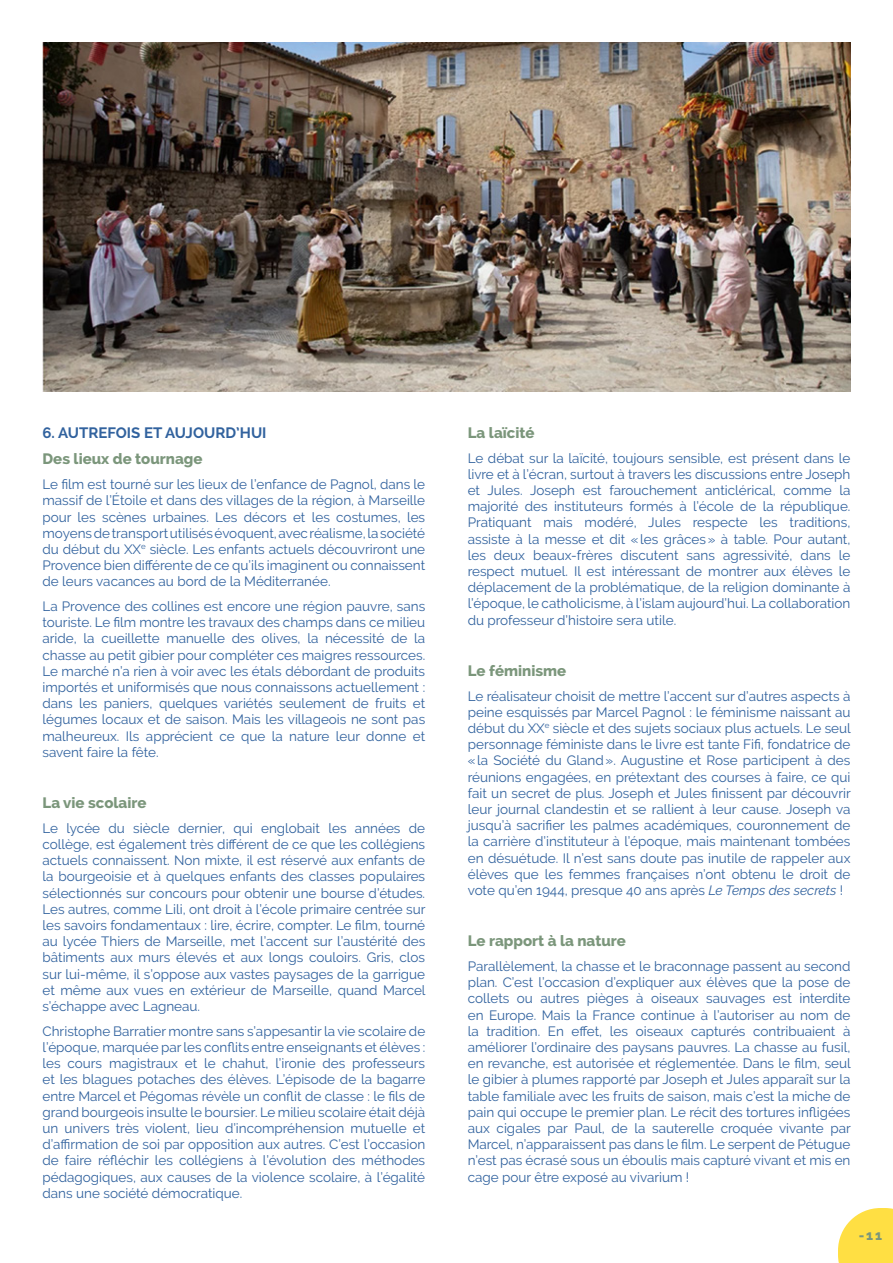
<style>
.page{position:relative;width:893px;height:1263px;background:#fff}
.page>*{position:absolute;margin:0;border:0;box-sizing:border-box;transform-origin:0 0}
.t1{font:800 15px "Raleway";color:#7b967b}
.t2{font:700 15px "Raleway";color:#31629e}
.t3{font:13.5px/16.2px "Raleway";color:#31629e;text-align:justify}
.t4{font:800 13.5px "Raleway";color:#7b967b}
.s1{font-style:italic}
</style>
<div class="page">
<img style="left:43px;top:43px;width:807px;height:348px">
<svg style="left:838px;top:1208px;width:55px;height:55px;background:#ffe35b"></svg>
<p class="t2" style="left:43px;top:424px;width:226px">6. AUTREFOIS ET AUJOURD’HUI</p>
<p class="t1" style="left:43px;top:451px;width:161px">Des lieux de tournage</p>
<p class="t3" style="left:43px;top:476px;width:384px">Le film est tourné sur les lieux de l’enfance de Pagnol, dans le massif de l’Étoile et dans des villages de la région, à Marseille pour les scènes urbaines. Les décors et les costumes, les moyens de transport utilisés évoquent, avec réalisme, la société du début du XX<sup>e</sup> siècle. Les enfants actuels découvriront une Provence bien différente de ce qu’ils imaginent ou connaissent de leurs vacances au bord de la Méditerranée.</p>
<p class="t3" style="left:43px;top:598px;width:384px">La Provence des collines est encore une région pauvre, sans touriste. Le film montre les travaux des champs dans ce milieu aride, la cueillette manuelle des olives, la nécessité de la chasse au petit gibier pour compléter ces maigres ressources.<br>Le marché n’a rien à voir avec les étals débordant de produits importés et uniformisés que nous connaissons actuellement : dans les paniers, quelques variétés seulement de fruits et légumes locaux et de saison. Mais les villageois ne sont pas malheureux. Ils apprécient ce que la nature leur donne et savent faire la fête.</p>
<p class="t1" style="left:43px;top:794px;width:105px">La vie scolaire</p>
<p class="t3" style="left:43px;top:820px;width:385px">Le lycée du siècle dernier, qui englobait les années de collège, est également très différent de ce que les collégiens actuels connaissent. Non mixte, il est réservé aux enfants de la bourgeoisie et à quelques enfants des classes populaires sélectionnés sur concours pour obtenir une bourse d’études.<br>Les autres, comme Lili, ont droit à l’école primaire centrée sur les savoirs fondamentaux : lire, écrire, compter. Le film, tourné au lycée Thiers de Marseille, met l’accent sur l’austérité des bâtiments aux murs élevés et aux longs couloirs. Gris, clos sur lui-même, il s’oppose aux vastes paysages de la garrigue et même aux vues en extérieur de Marseille, quand Marcel s’échappe avec Lagneau.</p>
<p class="t3" style="left:43px;top:1023px;width:384px">Christophe Barratier montre sans s’appesantir la vie scolaire de l’époque, marquée par les conflits entre enseignants et élèves : les cours magistraux et le chahut, l’ironie des professeurs et les blagues potaches des élèves. L’épisode de la bagarre entre Marcel et Pégomas révèle un conflit de classe : le fils de grand bourgeois insulte le boursier. Le milieu scolaire était déjà un univers très violent, lieu d’incompréhension mutuelle et d’affirmation de soi par opposition aux autres. C’est l’occasion de faire réfléchir les collégiens à l’évolution des méthodes pédagogiques, aux causes de la violence scolaire, à l’égalité dans une société démocratique.</p>
<p class="t1" style="left:468px;top:424px;width:68px">La laïcité</p>
<p class="t3" style="left:468px;top:450px;width:384px">Le débat sur la laïcité, toujours sensible, est présent dans le livre et à l’écran, surtout à travers les discussions entre Joseph et Jules. Joseph est farouchement anticlérical, comme la majorité des instituteurs formés à l’école de la république.<br>Pratiquant mais modéré, Jules respecte les traditions, assiste à la messe et dit «les grâces» à table. Pour autant, les deux beaux-frères discutent sans agressivité, dans le respect mutuel. Il est intéressant de montrer aux élèves le déplacement de la problématique, de la religion dominante à l’époque, le catholicisme, à l’islam aujourd’hui. La collaboration du professeur d’histoire sera utile.</p>
<p class="t1" style="left:468px;top:662px;width:100px">Le féminisme</p>
<p class="t3" style="left:468px;top:688px;width:385px">Le réalisateur choisit de mettre l’accent sur d’autres aspects à peine esquissés par Marcel Pagnol : le féminisme naissant au début du XX<sup>e</sup> siècle et des sujets sociaux plus actuels. Le seul personnage féministe dans le livre est tante Fifi, fondatrice de «la Société du Gland». Augustine et Rose participent à des réunions engagées, en prétextant des courses à faire, ce qui fait un secret de plus. Joseph et Jules finissent par découvrir leur journal clandestin et se rallient à leur cause. Joseph va jusqu’à sacrifier les palmes académiques, couronnement de la carrière d’instituteur à l’époque, mais maintenant tombées en désuétude. Il n’est sans doute pas inutile de rappeler aux élèves que les femmes françaises n’ont obtenu le droit de vote qu’en 1944, presque 40 ans après <span class="s1">Le Temps des secrets</span> !</p>
<p class="t1" style="left:468px;top:932px;width:160px">Le rapport à la nature</p>
<p class="t3" style="left:468px;top:958px;width:385px">Parallèlement, la chasse et le braconnage passent au second plan. C’est l’occasion d’expliquer aux élèves que la pose de collets ou autres pièges à oiseaux sauvages est interdite en Europe. Mais la France continue à l’autoriser au nom de la tradition. En effet, les oiseaux capturés contribuaient à améliorer l’ordinaire des paysans pauvres. La chasse au fusil, en revanche, est autorisée et réglementée. Dans le film, seul le gibier à plumes rapporté par Joseph et Jules apparaît sur la table familiale avec les fruits de saison, mais c’est la miche de pain qui occupe le premier plan. Le récit des tortures infligées aux cigales par Paul, de la sauterelle croquée vivante par Marcel, n’apparaissent pas dans le film. Le serpent de Pétugue n’est pas écrasé sous un éboulis mais capturé vivant et mis en cage pour être exposé au vivarium !</p>
<p class="t4" style="left:859px;top:1227px;width:25px">-11</p>
</div>
